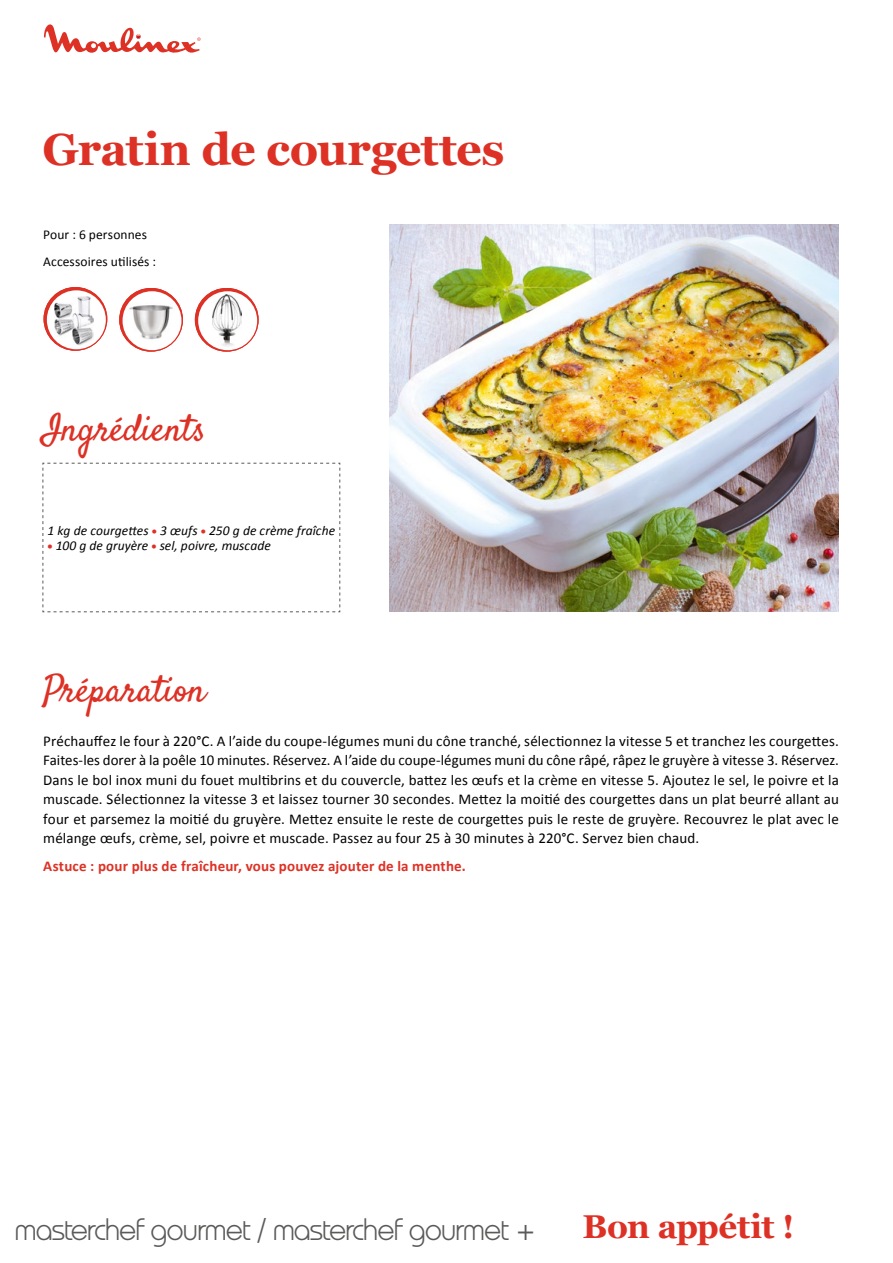
<style>
.page{position:relative;width:893px;height:1263px;background:#fff}
.page>*{position:absolute;margin:0;border:0;box-sizing:border-box;transform-origin:0 0}
.t1{font:700 45px "Georgia";letter-spacing:-.015em;color:#de3125}
.t2{font:37.5px "Satisfy";letter-spacing:-.01em;color:#de3125}
.t3{font:700 33px "Georgia";letter-spacing:-.02em;color:#de3125}
.t4{font:30px "Moulinette";letter-spacing:-.025em;color:#5a5a59}
.t5{font:15px/19.5px "Calibri";letter-spacing:.01em;color:#000;text-align:justify}
.t6{font:700 15px "Calibri";letter-spacing:.01em;color:#de3125}
.t7{font:italic 13.5px "Calibri";letter-spacing:.005em;color:#000}
.t8{font:13.5px/27px "Calibri";letter-spacing:.005em;color:#000}
.s1{font-family:"Myriad Pro";font-weight:900;font-style:normal;font-stretch:semi-expanded;color:#de3125}
.s2{font-family:"Helvetica";font-weight:300}
</style>
<div class="page">
<svg style="left:44px;top:24px;width:157px;height:29px"></svg>
<svg style="left:42px;top:462px;width:299px;height:150px"></svg>
<img style="left:390px;top:224px;width:449px;height:387px">
<svg style="left:131px;top:288px;width:36px;height:7px"></svg>
<svg style="left:119px;top:288px;width:64px;height:64px"></svg>
<div style="left:123px;top:291px;width:58px;height:59px;background:#fff;border-radius:50%"></div>
<img style="left:128px;top:303px;width:46px;height:39px">
<svg style="left:195px;top:288px;width:64px;height:64px"></svg>
<svg style="left:198px;top:291px;width:59px;height:59px"></svg>
<div style="left:199px;top:293px;width:56px;height:53px;background:#fff;border-radius:50%"></div>
<img style="left:212px;top:295px;width:30px;height:54px">
<svg style="left:44px;top:287px;width:63px;height:64px"></svg>
<svg style="left:47px;top:290px;width:59px;height:59px"></svg>
<div style="left:48px;top:292px;width:55px;height:53px;background:#fff;border-radius:50%"></div>
<img style="left:55px;top:297px;width:38px;height:48px">
<h1 class="t1" style="left:43px;top:115px;width:464px">Gratin de courgettes</h1>
<p class="t8" style="left:43px;top:221px;width:114px">Pour : 6 personnes<br>Accessoires utilisés :</p>
<h2 class="t2" style="left:43px;top:405px;width:165px">Ingrédients</h2>
<p class="t7" style="left:48px;top:521px;width:289px">1 kg de courgettes <span class="s1">•</span> 3 œufs <span class="s1">•</span> 250 g de crème fraîche</p>
<p class="t7" style="left:48px;top:536px;width:225px"><span class="s1">•</span> 100 g de gruyère <span class="s1">•</span> sel, poivre, muscade</p>
<h2 class="t2" style="left:43px;top:666px;width:164px">Préparation</h2>
<p class="t5" style="left:43px;top:731px;width:797px">Préchauffez le four à 220°C. A l’aide du coupe-légumes muni du cône tranché, sélectionnez la vitesse 5 et tranchez les courgettes.<br>Faites-les dorer à la poêle 10 minutes. Réservez. A l’aide du coupe-légumes muni du cône râpé, râpez le gruyère à vitesse 3. Réservez.<br>Dans le bol inox muni du fouet multibrins et du couvercle, battez les œufs et la crème en vitesse 5. Ajoutez le sel, le poivre et la muscade. Sélectionnez la vitesse 3 et laissez tourner 30 secondes. Mettez la moitié des courgettes dans un plat beurré allant au four et parsemez la moitié du gruyère. Mettez ensuite le reste de courgettes puis le reste de gruyère. Recouvrez le plat avec le mélange œufs, crème, sel, poivre et muscade. Passez au four 25 à 30 minutes à 220°C. Servez bien chaud.</p>
<p class="t6" style="left:43px;top:856px;width:424px">Astuce : pour plus de fraîcheur, vous pouvez ajouter de la menthe.</p>
<h3 class="t4" style="left:15px;top:1212px;width:522px">masterchef gourmet <span class="s2">/</span> masterchef gourmet <span class="s2">+</span></h3>
<h3 class="t3" style="left:583px;top:1202px;width:214px">Bon appétit !</h3>
</div>
